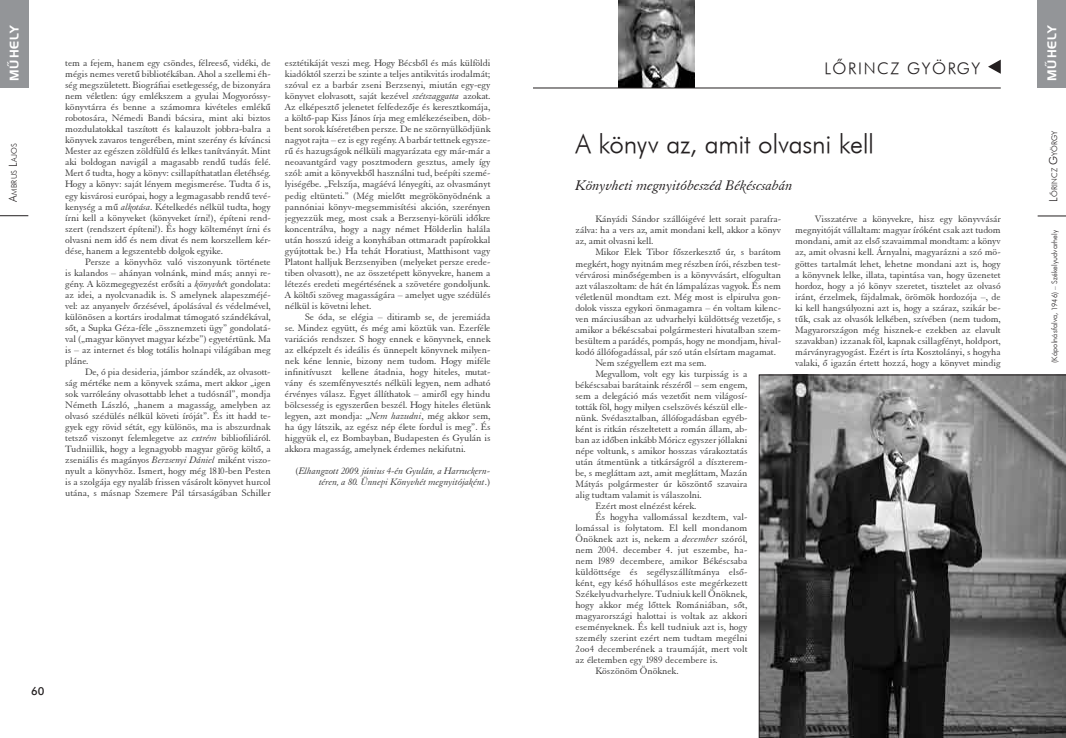
<style>
.page{position:relative;width:1066px;height:738px;background:#fff}
.page>*{position:absolute;margin:0;border:0;box-sizing:border-box;transform-origin:0 0}
.t1{font:26px "Futura Lt PFL";letter-spacing:-.01em;color:#231f20}
.t2{font:16px "Futura Lt PFL";letter-spacing:.1em;color:#231f20}
.t3{font:italic 15px "Elegant Garamond PFL";color:#231f20}
.t4{font:12px "Handel Gothic PFL";color:#fff}
.t5{font:11px "Futura Md PFL";color:#231f20}
.t6{font:10px/11px "Elegant Garamond PFL";color:#3a3a3a;text-align:justify}
.t7{font:italic 10px/11px "Elegant Garamond PFL";color:#3a3a3a;text-align:right}
.t8{font:7.7px "Futura Lt PFL";letter-spacing:.01em;color:#231f20}
.t9{font:7.5px "Futura Lt PFL";letter-spacing:.015em;color:#231f20}
.s1{font-style:italic}
.s2{font-style:normal}
.s3{font-size:11px}
</style>
<div class="page">
<svg style="left:0;top:215px;width:28px;height:1px"></svg>
<svg style="left:1037px;top:215px;width:29px;height:1px"></svg>
<div style="left:0;top:0;width:28px;height:88px;background:#939598"></div>
<div style="left:1037px;top:0;width:29px;height:88px;background:#939598"></div>
<svg style="left:988px;top:60px;width:13px;height:14px"></svg>
<img style="left:618px;top:0;width:76px;height:87px">
<hr style="left:533px;top:87px;width:468px;height:1px;background:#231f20">
<svg style="left:759px;top:374px;width:307px;height:363px;background:#5b5b5b"></svg>
<p class="t4" style="left:7px;top:81px;width:56px;rotate:-90deg">mŰHELY</p>
<p class="t4" style="left:1044px;top:81px;width:56px;rotate:-90deg">mŰHELY</p>
<h2 class="t2" style="left:824px;top:58px;width:35px">Lőrincz</h2>
<h2 class="t2" style="left:907px;top:58px;width:75px">György</h2>
<p class="t6" style="left:285px;top:57px;width:207px">esztétikáját veszi meg. Hogy Bécsből és más külföldi kiadóktól szerzi be szinte a teljes antikvitás irodalmát; szóval ez a barbár zseni Berzsenyi, miután egy-egy könyvet elolvasott, saját kezével <span class="s1">szétszaggatta</span> azokat.<br>Az elképesztő jelenetet felfedezője és keresztkomája, a költő-pap Kiss János írja meg emlékezéseiben, döb&shy;bent sorok kíséretében persze. De ne szörnyülködjünk nagyot rajta – ez is egy regény. A barbár tettnek egysze&shy;rű és hazugságok nélküli magyarázata egy már-már a neoavantgárd vagy posztmodern gesztus, amely így szól: amit a könyvekből használni tud, beépíti szemé&shy;lyiségébe. „Felszíja, magáévá lényegíti, az olvasmányt pedig eltünteti.” (Még mielőtt megrökönyödnénk a pannóniai könyv-megsemmisítési akción, szerényen jegyezzük meg, most csak a Berzsenyi-körüli időkre koncentrálva, hogy a nagy német Hölderlin halála után hosszú ideig a konyhában ottmaradt papírokkal gyújtottak be.) Ha tehát Horatiust, Matthisont vagy Platont halljuk Berzsenyiben (melyeket persze erede&shy;tiben olvasott), ne az összetépett könyvekre, hanem a létezés eredeti megértésének a szövetére gondoljunk.<br>A költői szöveg magasságára – amelyet ugye szédülés nélkül is követni lehet.</p>
<p class="t6" style="left:285px;top:310px;width:207px;text-indent:20px">Se óda, se elégia – ditiramb se, de jeremiáda se. Mindez együtt, és még ami köztük van. Ezerféle variációs rendszer. S hogy ennek e könyvnek, ennek az elképzelt és ideális és ünnepelt könyvnek milyen&shy;nek kéne lennie, bizony nem tudom. Hogy miféle infinitívuszt kellene átadnia, hogy hiteles, mutat&shy;vány és szemfényvesztés nélküli legyen, nem adható érvényes válasz. Egyet állíthatok – amiről egy hindu bölcsesség is egyszerűen beszél. Hogy hiteles életünk legyen, azt mondja: „<span class="s1">Nem hazudni</span>, még akkor sem, ha úgy látszik, az egész nép élete fordul is meg”. És higgyük el, ez Bombayban, Budapesten és Gyulán is akkora magasság, amelynek érdemes nekifutni.</p>
<p class="t7" style="left:295px;top:464px;width:197px"><span class="s2">(</span>Elhangzott 2009. június 4-én Gyulán, a Harruckern&shy;téren, a 80. Ünnepi Könyvhét megnyitójaként<span class="s2">.)</span></p>
<p class="t6" style="left:65px;top:57px;width:207px">tem a fejem, hanem egy csöndes, félreeső, vidéki, de mégis nemes veretű bibliotékában. Ahol a szellemi éh&shy;ség megszületett. Biográfiai esetlegesség, de bizonyára nem véletlen: úgy emlékszem a gyulai Mogyoróssy&shy;könyvtárra és benne a számomra kivételes emlékű robotosára, Némedi Bandi bácsira, mint aki biztos mozdulatokkal taszított és kalauzolt jobbra-balra a könyvek zavaros tengerében, mint szerény és kíváncsi Mester az egészen zöldfülű és lelkes tanítványát. Mint aki boldogan navigál a magasabb rendű tudás felé.<br>Mert ő tudta, hogy a könyv: csillapíthatatlan életéhség.<br>Hogy a könyv: saját lényem megismerése. Tudta ő is, egy kisvárosi európai, hogy a legmagasabb rendű tevé&shy;kenység a mű <span class="s1">alkotása</span>. Kételkedés nélkül tudta, hogy írni kell a könyveket (könyveket írni!), építeni rend&shy;szert (rendszert építeni!). És hogy költeményt írni és olvasni nem idő és nem divat és nem korszellem kér&shy;dése, hanem a legszentebb dolgok egyike.</p>
<p class="t6" style="left:65px;top:255px;width:207px;text-indent:20px">Persze a könyvhöz való viszonyunk története is kalandos – ahányan volnánk, mind más; annyi re&shy;gény. A közmegegyezést erősíti a <span class="s1">könyvhé</span>t gondolata: az idei, a nyolcvanadik is. S amelynek alapeszméjé&shy;vel: az anyanyelv őrzésével, ápolásával és védelmével, különösen a kortárs irodalmat támogató szándékával, sőt, a Supka Géza-féle „össznemzeti ügy” gondolatá&shy;val („magyar könyvet magyar kézbe”) egyetértünk. Ma is – az internet és blog totális holnapi világában meg pláne.</p>
<p class="t6" style="left:65px;top:365px;width:207px;text-indent:20px">De, ó pia desideria, jámbor szándék, az olvasott&shy;ság mértéke nem a könyvek száma, mert akkor „igen sok varróleány olvasottabb lehet a tudósnál”, mondja Németh László, „hanem a magasság, amelyben az olvasó szédülés nélkül követi íróját”. És itt hadd te&shy;gyek egy rövid sétát, egy különös, ma is abszurdnak tetsző viszonyt felemlegetve az <span class="s1">extrém</span> bibliofiliáról.<br>Tudniillik, hogy a legnagyobb magyar görög költő, a zseniális és magányos <span class="s1">Berzsenyi Dániel</span> miként viszo&shy;nyult a könyvhöz. Ismert, hogy még 1810-ben Pesten is a szolgája egy nyaláb frissen vásárolt könyvet hurcol utána, s másnap Szemere Pál társaságában Schiller</p>
<p class="t8" style="left:1050px;top:201px;width:72px;rotate:-90deg"><span class="s3">L</span>őrincz <span class="s3">G</span>yörgy</p>
<h1 class="t1" style="left:575px;top:128px;width:300px">A könyv az, amit olvasni kell</h1>
<h3 class="t3" style="left:575px;top:176px;width:219px">Könyvheti megnyitóbeszéd Békéscsabán</h3>
<p class="t8" style="left:9px;top:201px;width:59px;rotate:-90deg"><span class="s3">A</span>mbrus <span class="s3">L</span>ajos</p>
<p class="t6" style="left:575px;top:213px;width:207px;text-indent:20px">Kányádi Sándor szállóigévé lett sorait parafra&shy;zálva: ha a vers az, amit mondani kell, akkor a könyv az, amit olvasni kell.</p>
<p class="t6" style="left:595px;top:246px;width:187px">Mikor Elek Tibor főszerkesztő úr, s barátom</p>
<p class="t6" style="left:575px;top:257px;width:207px">megkért, hogy nyitnám meg részben írói, részben test-</p>
<p class="t6" style="left:575px;top:268px;width:207px">vérvárosi minőségemben is a könyvvásárt, elfogultan</p>
<p class="t6" style="left:575px;top:279px;width:207px">azt válaszoltam: de hát én lámpalázas vagyok. És nem</p>
<p class="t6" style="left:575px;top:290px;width:207px">véletlenül mondtam ezt. Még most is elpirulva gon-</p>
<p class="t6" style="left:575px;top:301px;width:207px">dolok vissza egykori önmagamra – én voltam kilenc-</p>
<p class="t6" style="left:575px;top:312px;width:207px">ven márciusában az udvarhelyi küldöttség vezetője, s</p>
<p class="t6" style="left:575px;top:323px;width:207px">amikor a békéscsabai polgármesteri hivatalban szem-</p>
<p class="t6" style="left:575px;top:334px;width:207px">besültem a parádés, pompás, hogy ne mondjam, hival-</p>
<p class="t6" style="left:575px;top:345px;width:202px">kodó állófogadással, pár szó után elsírtam magamat.</p>
<p class="t6" style="left:595px;top:356px;width:113px">Nem szégyellem ezt ma sem.</p>
<p class="t6" style="left:595px;top:367px;width:154px">Megvallom, volt egy kis turpisság is a</p>
<p class="t6" style="left:575px;top:378px;width:173px">békéscsabai barátaink részéről – sem engem,</p>
<p class="t6" style="left:575px;top:389px;width:173px">sem a delegáció más vezetőit nem világosí-</p>
<p class="t6" style="left:575px;top:400px;width:173px">tották föl, hogy milyen cselszövés készül elle-</p>
<p class="t6" style="left:575px;top:411px;width:173px">nünk. Svédasztalban, állófogadásban egyéb-</p>
<p class="t6" style="left:575px;top:422px;width:173px">ként is ritkán részeltetett a román állam, ab-</p>
<p class="t6" style="left:575px;top:433px;width:173px">ban az időben inkább Móricz egyszer jóllakni</p>
<p class="t6" style="left:575px;top:444px;width:173px">népe voltunk, s amikor hosszas várakoztatás</p>
<p class="t6" style="left:575px;top:455px;width:173px">után átmentünk a titkárságról a díszterem-</p>
<p class="t6" style="left:575px;top:466px;width:173px">be, s megláttam azt, amit megláttam, Mazán</p>
<p class="t6" style="left:575px;top:477px;width:173px">Mátyás polgármester úr köszöntő szavaira</p>
<p class="t6" style="left:575px;top:488px;width:128px">alig tudtam valamit is válaszolni.</p>
<p class="t6" style="left:595px;top:499px;width:103px">Ezért most elnézést kérek.</p>
<p class="t6" style="left:595px;top:510px;width:154px">És hogyha vallomással kezdtem, val-</p>
<p class="t6" style="left:575px;top:521px;width:173px">lomással is folytatom. El kell mondanom</p>
<p class="t6" style="left:575px;top:532px;width:173px">Önöknek azt is, nekem a <span class="s1">december</span> szóról,</p>
<p class="t6" style="left:575px;top:543px;width:173px">nem 2004. december 4. jut eszembe, ha-</p>
<p class="t6" style="left:575px;top:554px;width:173px">nem l989 decembere, amikor Békéscsaba</p>
<p class="t6" style="left:575px;top:565px;width:174px">küldöttsége és segélyszállítmánya első-</p>
<p class="t6" style="left:575px;top:576px;width:173px">ként, egy késő hóhullásos este megérkezett</p>
<p class="t6" style="left:575px;top:587px;width:174px">Székelyudvarhelyre. Tudniuk kell Önöknek,</p>
<p class="t6" style="left:575px;top:598px;width:173px">hogy akkor még lőttek Romániában, sőt,</p>
<p class="t6" style="left:575px;top:609px;width:173px">magyarországi halottai is voltak az akkori</p>
<p class="t6" style="left:575px;top:620px;width:174px">eseményeknek. És kell tudniuk azt is, hogy</p>
<p class="t6" style="left:575px;top:631px;width:173px">személy szerint ezért nem tudtam megélni</p>
<p class="t6" style="left:575px;top:642px;width:173px">2oo4 decemberének a traumáját, mert volt</p>
<p class="t6" style="left:575px;top:653px;width:144px">az életemben egy 1989 decembere is.</p>
<p class="t6" style="left:595px;top:664px;width:85px">Köszönöm Önöknek.</p>
<p class="t6" style="left:795px;top:213px;width:207px;text-indent:20px">Visszatérve a könyvekre, hisz egy könyvvásár megnyitóját vállaltam: magyar íróként csak azt tudom mondani, amit az első szavaimmal mondtam: a könyv az, amit olvasni kell. Árnyalni, magyarázni a szó mö&shy;göttes tartalmát lehet, lehetne mondani azt is, hogy a könyvnek lelke, illata, tapintása van, hogy üzenetet hordoz, hogy a jó könyv szeretet, tisztelet az olvasó iránt, érzelmek, fájdalmak, örömök hordozója –, de ki kell hangsúlyozni azt is, hogy a száraz, szikár be&shy;tűk, csak az olvasók lelkében, szívében (nem tudom, Magyarországon még hisznek-e ezekben az elavult szavakban) izzanak föl, kapnak csillagfényt, holdport, márványragyogást. Ezért is írta Kosztolányi, s hogyha valaki, ő igazán értett hozzá, hogy a könyvet mindig</p>
<p class="t9" style="left:1050px;top:362px;width:134px;rotate:-90deg">(Kápolnásfalva, 1946) – Székelyudvarhely</p>
<p class="t5" style="left:31px;top:684px;width:15px">60</p>
</div>
